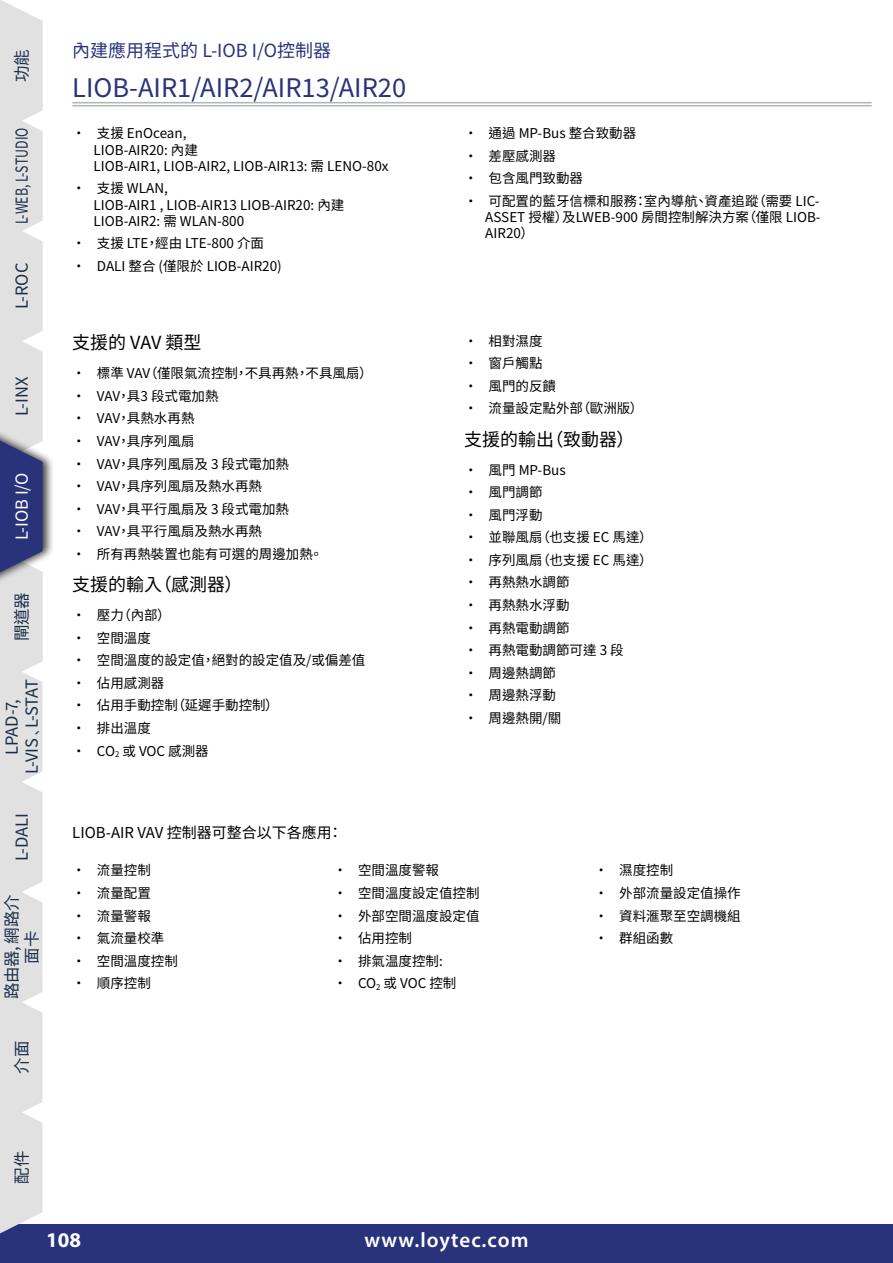
<style>
.page{position:relative;width:893px;height:1263px;background:#fff}
.page>*{position:absolute;margin:0;border:0;box-sizing:border-box;transform-origin:0 0}
.Title__Device__-__no{font:25.5px "Noto Sans TC";color:#29337b}
.t1{font:600 21px "Myriad Pro";letter-spacing:.05em;color:#fff}
.t2{font:700 21px "Myriad Pro";color:#fff}
.Headline{font:18px "Noto Sans TC";color:#000}
.UberTitle__Device{font:18px "Noto Sans TC";color:#29337b}
.t3{font:16.5px/19.8px "Noto Sans TC";letter-spacing:-.01em;color:#1c2f49;text-align:center}
.t4{font:16.5px "Noto Sans TC";letter-spacing:-.01em;color:#1c2f49;scale:.75 1}
.t5{font:16.5px "Noto Sans TC";color:#fff}
.t6{font:16.5px "Noto Sans TC";color:#1e2f49}
.LOYTEC_Base__LANGUAG{font:15px "Noto Sans TC";color:#000}
.t7{font:13.5px/16.2px "Noto Sans TC";color:#000}
</style>
<div class="page">
<div style="left:0;top:1225px;width:893px;height:38px;background:#29337b"></div>
<hr style="left:72px;top:102px;width:800px;height:1px;background:#b1b4b6">
<hr style="left:72px;top:105px;width:800px;height:1px;background:#b1b4b6">
<div style="left:0;top:412px;width:55px;height:188px;background:#000;opacity:.75"></div>
<svg style="left:0;top:0;width:43px;height:1234px;background:#d0d1d8"></svg>
<p class="t3" style="left:12px;top:82px;width:34px;rotate:-90deg">功能</p>
<p class="t4" style="left:12px;top:224px;width:130px;rotate:-90deg">L‑WEB, L-STUDIO</p>
<p class="t3" style="left:12px;top:309px;width:48px;rotate:-90deg">L‑ROC</p>
<p class="t3" style="left:12px;top:416px;width:41px;rotate:-90deg">L‑INX</p>
<p class="t5" style="left:13px;top:540px;width:69px;rotate:-90deg">L‑IOB I/O</p>
<p class="t3" style="left:12px;top:641px;width:51px;rotate:-90deg">閘道器</p>
<p class="t3" style="left:2px;top:774px;width:96px;rotate:-90deg">LPAD-7,<br>L‑VIS﹑L-STAT</p>
<p class="t3" style="left:12px;top:861px;width:50px;rotate:-90deg">L‑DALI</p>
<p class="t3" style="left:2px;top:999px;width:106px;rotate:-90deg">路由器,網路介面卡</p>
<p class="t3" style="left:12px;top:1074px;width:34px;rotate:-90deg">介面</p>
<p class="UberTitle__Device" style="left:72px;top:40px;width:260px">內建應用程式的 L‑IOB I/O控制器</p>
<p class="Title__Device__-__no" style="left:72px;top:73px;width:335px">LIOB‑AIR1/AIR2/AIR13/AIR20</p>
<p class="t7" style="left:94px;top:126px;width:297px;text-indent:-21px">• 支援 EnOcean,<br>LIOB-AIR20: 內建<br>LIOB‑AIR1, LIOB-AIR2, LIOB-AIR13: 需 LENO‑80x</p>
<p class="t7" style="left:94px;top:181px;width:252px;text-indent:-21px">• 支援 WLAN,<br>LIOB‑AIR1 , LIOB‑AIR13 LIOB-AIR20: 內建<br>LIOB‑AIR2: 需 WLAN‑800</p>
<p class="t7" style="left:72px;top:236px;width:193px">• 支援 LTE，經由 LTE-800 介面</p>
<p class="t7" style="left:72px;top:258px;width:211px">• DALI 整合 (僅限於 LIOB-AIR20)</p>
<p class="Headline" style="left:72px;top:332px;width:131px">支援的 VAV 類型</p>
<p class="t7" style="left:72px;top:365px;width:302px">• 標準 VAV（僅限氣流控制，不具再熱，不具風扇）</p>
<p class="t7" style="left:72px;top:388px;width:148px">• VAV，具3 段式電加熱</p>
<p class="t7" style="left:72px;top:411px;width:124px">• VAV，具熱水再熱</p>
<p class="t7" style="left:72px;top:433px;width:124px">• VAV，具序列風扇</p>
<p class="t7" style="left:72px;top:456px;width:218px">• VAV，具序列風扇及 3 段式電加熱</p>
<p class="t7" style="left:72px;top:478px;width:191px">• VAV，具序列風扇及熱水再熱</p>
<p class="t7" style="left:72px;top:501px;width:218px">• VAV，具平行風扇及 3 段式電加熱</p>
<p class="t7" style="left:72px;top:523px;width:191px">• VAV，具平行風扇及熱水再熱</p>
<p class="t7" style="left:72px;top:546px;width:252px">• 所有再熱裝置也能有可選的周邊加熱。</p>
<p class="Headline" style="left:72px;top:574px;width:172px">支援的輸入（感測器）</p>
<p class="t7" style="left:72px;top:607px;width:100px">• 壓力（內部）</p>
<p class="t7" style="left:72px;top:630px;width:80px">• 空間溫度</p>
<p class="t7" style="left:72px;top:652px;width:295px">• 空間溫度的設定值，絕對的設定值及/或偏差值</p>
<p class="t7" style="left:72px;top:675px;width:94px">• 佔用感測器</p>
<p class="t7" style="left:72px;top:697px;width:208px">• 佔用手動控制（延遲手動控制）</p>
<p class="t7" style="left:72px;top:720px;width:80px">• 排出溫度</p>
<p class="t7" style="left:72px;top:743px;width:138px">• CO<sub>2</sub> 或 VOC 感測器</p>
<p class="t7" style="left:464px;top:126px;width:174px">• 通過 MP-Bus 整合致動器</p>
<p class="t7" style="left:464px;top:148px;width:94px">• 差壓感測器</p>
<p class="t7" style="left:464px;top:171px;width:121px">• 包含風門致動器</p>
<p class="t7" style="left:485px;top:193px;width:336px;text-align:justify;text-indent:-21px">• 可配置的藍牙信標和服務：室內導航、資產追蹤（需要 LIC-ASSET 授權）及LWEB-900 房間控制解決方案（僅限 LIOB-AIR20）</p>
<p class="t7" style="left:464px;top:333px;width:80px">• 相對濕度</p>
<p class="t7" style="left:464px;top:355px;width:80px">• 窗戶觸點</p>
<p class="t7" style="left:464px;top:378px;width:94px">• 風門的反饋</p>
<p class="t7" style="left:464px;top:401px;width:181px">• 流量設定點外部（歐洲版）</p>
<p class="Headline" style="left:464px;top:429px;width:172px">支援的輸出（致動器）</p>
<p class="t7" style="left:464px;top:462px;width:103px">• 風門 MP-Bus</p>
<p class="t7" style="left:464px;top:484px;width:80px">• 風門調節</p>
<p class="t7" style="left:464px;top:507px;width:80px">• 風門浮動</p>
<p class="t7" style="left:464px;top:529px;width:190px">• 並聯風扇（也支援 EC 馬達）</p>
<p class="t7" style="left:464px;top:552px;width:190px">• 序列風扇（也支援 EC 馬達）</p>
<p class="t7" style="left:464px;top:575px;width:107px">• 再熱熱水調節</p>
<p class="t7" style="left:464px;top:597px;width:107px">• 再熱熱水浮動</p>
<p class="t7" style="left:464px;top:620px;width:107px">• 再熱電動調節</p>
<p class="t7" style="left:464px;top:642px;width:161px">• 再熱電動調節可達 3 段</p>
<p class="t7" style="left:464px;top:665px;width:94px">• 周邊熱調節</p>
<p class="t7" style="left:464px;top:688px;width:94px">• 周邊熱浮動</p>
<p class="t7" style="left:464px;top:710px;width:99px">• 周邊熱開/關</p>
<p class="LOYTEC_Base__LANGUAG" style="left:72px;top:824px;width:272px">LIOB-AIR VAV 控制器可整合以下各應用：</p>
<p class="t7" style="left:72px;top:863px;width:80px">• 流量控制</p>
<p class="t7" style="left:72px;top:885px;width:80px">• 流量配置</p>
<p class="t7" style="left:72px;top:908px;width:80px">• 流量警報</p>
<p class="t7" style="left:72px;top:930px;width:94px">• 氣流量校準</p>
<p class="t7" style="left:72px;top:953px;width:107px">• 空間溫度控制</p>
<p class="t7" style="left:72px;top:975px;width:80px">• 順序控制</p>
<p class="t7" style="left:333px;top:863px;width:107px">• 空間溫度警報</p>
<p class="t7" style="left:333px;top:885px;width:148px">• 空間溫度設定值控制</p>
<p class="t7" style="left:333px;top:908px;width:148px">• 外部空間溫度設定值</p>
<p class="t7" style="left:333px;top:930px;width:80px">• 佔用控制</p>
<p class="t7" style="left:333px;top:953px;width:111px">• 排氣温度控制:</p>
<p class="t7" style="left:333px;top:975px;width:124px">• CO<sub>2</sub> 或 VOC 控制</p>
<p class="t7" style="left:595px;top:863px;width:80px">• 濕度控制</p>
<p class="t7" style="left:595px;top:885px;width:148px">• 外部流量設定值操作</p>
<p class="t7" style="left:595px;top:908px;width:148px">• 資料滙聚至空調機組</p>
<p class="t7" style="left:595px;top:930px;width:80px">• 群組函數</p>
<p class="t6" style="left:12px;top:1184px;width:35px;rotate:-90deg">配件</p>
<h2 class="t2" style="left:46px;top:1227px;width:36px">108</h2>
<h2 class="t1" style="left:364px;top:1227px;width:166px">www.loytec.com</h2>
</div>
